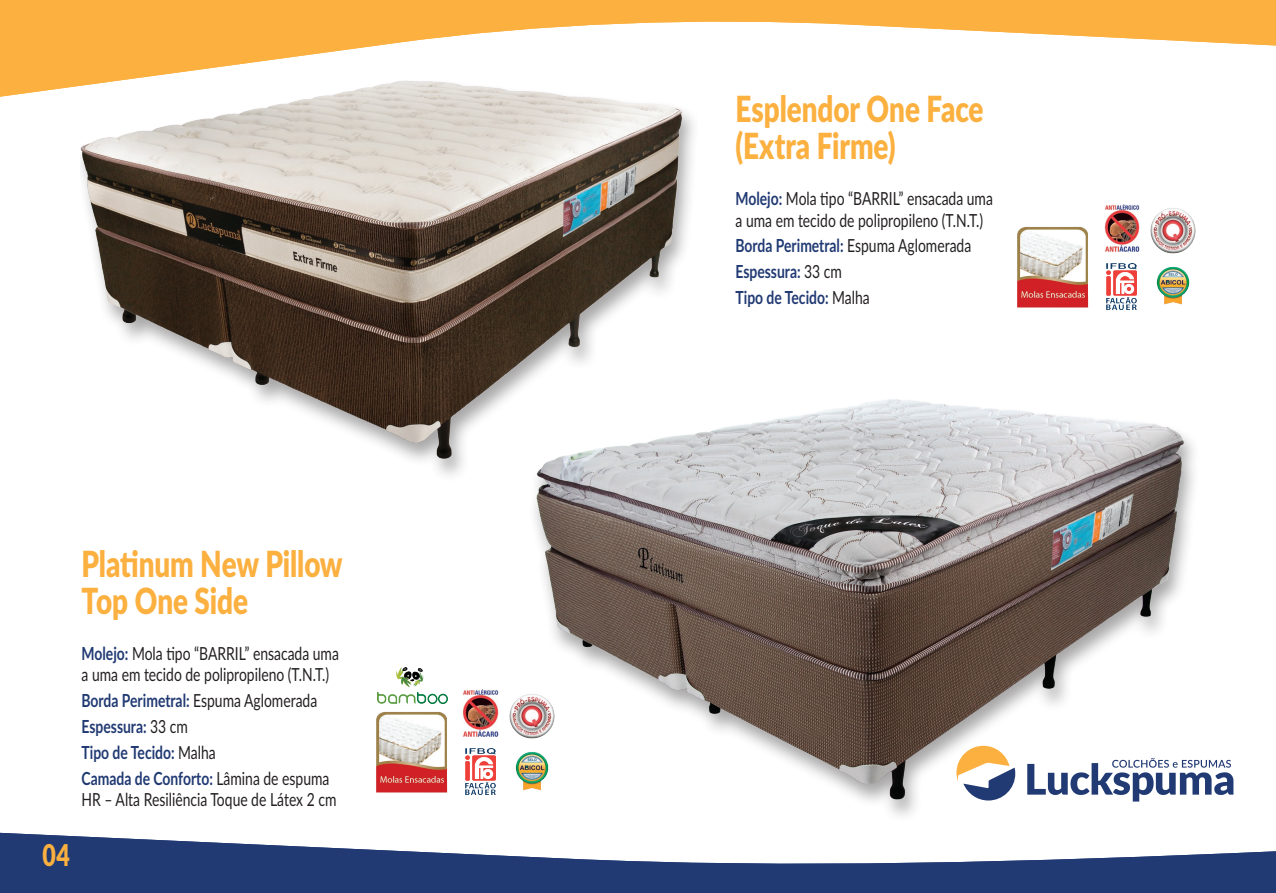
<style>
.page{position:relative;width:1276px;height:893px;background:#fff}
.page>*{position:absolute;margin:0;border:0;box-sizing:border-box;transform-origin:0 0}
.t1{font:900 36px/37.5px "Lato";letter-spacing:-.005em;color:#fbb03f;scale:.77 1}
.t2{font:900 30px "Lato";color:#fbb03f;scale:.77 1}
.t3{font:18px/21.6px "Lato";color:#231f20;scale:.77 1}
.t4{font:700 18px/25.8px "Lato";color:#213a73;scale:.77 1}
.s1{font-weight:700;color:#213a73}
.s2{font-weight:400;color:#231f20}
</style>
<div class="page">
<svg style="left:0;top:0;width:1276px;height:97px"></svg>
<svg style="left:0;top:832px;width:1276px;height:61px;fill:#213a73"></svg>
<img style="left:536px;top:399px;width:648px;height:400px">
<img style="left:377px;top:668px;width:71px;height:35px">
<img style="left:509px;top:692px;width:46px;height:47px">
<img style="left:376px;top:712px;width:72px;height:81px">
<img style="left:463px;top:690px;width:35px;height:47px">
<img style="left:515px;top:747px;width:37px;height:47px">
<img style="left:465px;top:748px;width:30px;height:46px">
<svg style="left:956px;top:746px;width:59px;height:54px"></svg>
<svg style="left:1027px;top:758px;width:206px;height:43px"></svg>
<div style="left:80px;top:78px;width:621px;height:405px;background:#231f20;opacity:.4"></div>
<img style="left:80px;top:80px;width:602px;height:378px">
<img style="left:1150px;top:208px;width:46px;height:46px">
<img style="left:1017px;top:227px;width:72px;height:80px">
<img style="left:1104px;top:205px;width:35px;height:47px">
<img style="left:1156px;top:266px;width:34px;height:39px">
<img style="left:1106px;top:263px;width:30px;height:46px">
<h1 class="t1" style="left:82px;top:543px;width:341px">Platinum New Pillow<br>Top One Side</h1>
<p class="t3" style="left:82px;top:642px;width:336px"><span class="s1">Molejo:</span> Mola tipo “BARRIL” ensacada uma a uma em tecido de polipropileno (T.N.T.)</p>
<p class="t4" style="left:82px;top:687px;width:323px">Borda Perimetral: <span class="s2">Espuma Aglomerada<br></span>Espessura: <span class="s2">33 cm<br></span>Tipo de Tecido: <span class="s2">Malha<br></span>Camada de Conforto: <span class="s2">Lâmina de espuma</span></p>
<p class="t3" style="left:82px;top:788px;width:332px">HR – Alta Resiliência Toque de Látex 2 cm</p>
<h2 class="t2" style="left:43px;top:832px;width:37px">04</h2>
<h1 class="t1" style="left:735px;top:88px;width:323px">Esplendor One Face (Extra Firme)</h1>
<p class="t3" style="left:735px;top:187px;width:336px"><span class="s1">Molejo:</span> Mola tipo “BARRIL” ensacada uma a uma em tecido de polipropileno (T.N.T.)</p>
<p class="t4" style="left:735px;top:232px;width:308px">Borda Perimetral: <span class="s2">Espuma Aglomerada<br></span>Espessura: <span class="s2">33 cm<br></span>Tipo de Tecido: <span class="s2">Malha</span></p>
</div>
